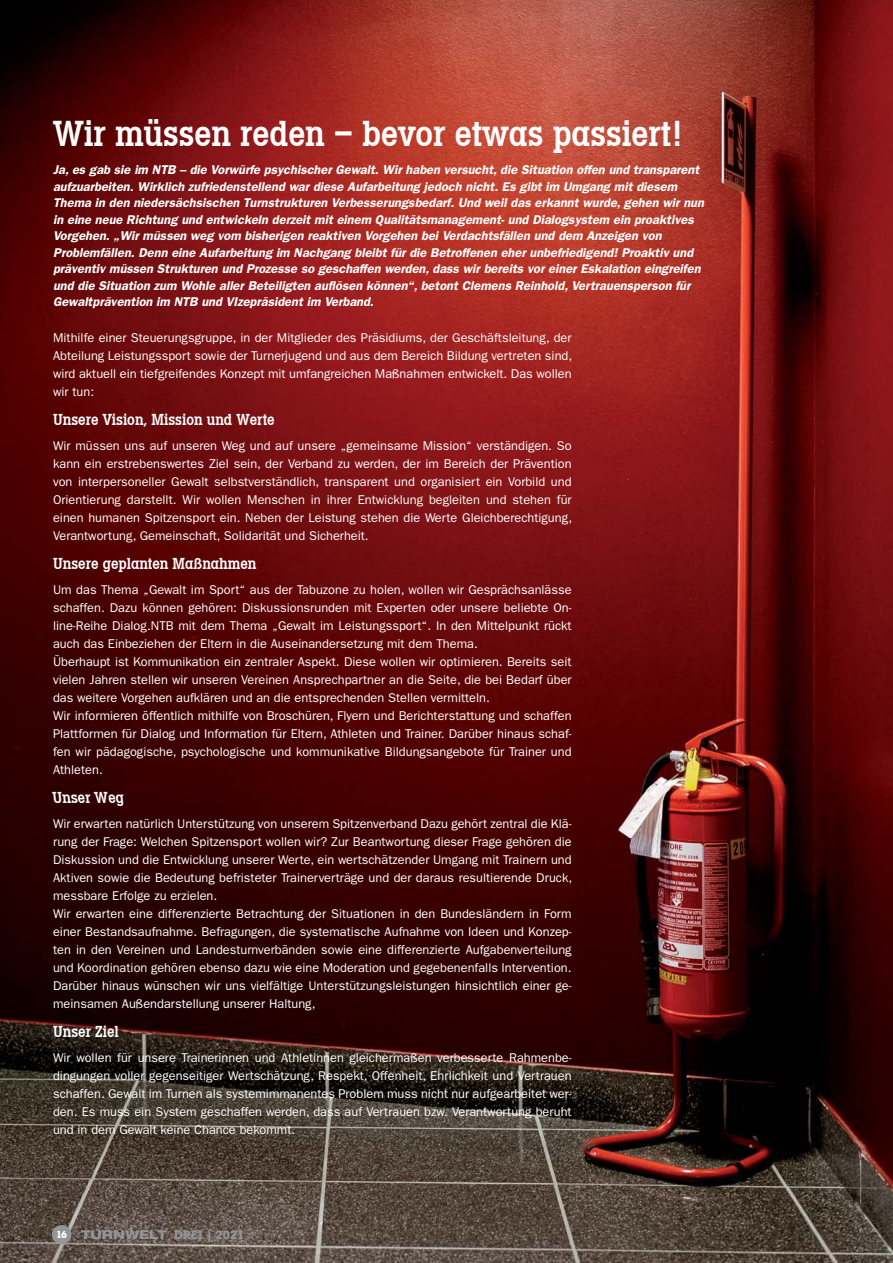
<style>
.page{position:relative;width:893px;height:1263px;background:#fff}
.page>*{position:absolute;margin:0;border:0;box-sizing:border-box;transform-origin:0 0}
.t1{font:37.5px "Lubalin Graph Cd ITCTT Demi";color:#fff}
.t2{font:16.5px "Lubalin Graph Cd ITCTT Demi";color:#fff}
.t3{font:12.75px/18px "Franklin Gothic";color:#fff;text-align:justify}
.t4{font:italic 600 12.75px/16.5px "Franklin Gothic";color:#fff}
.t5{font:12.75px "Lubalin Graph Md ITCTT Bold";color:#939598}
.s1{font-family:"Lubalin Graph Md ITC";font-weight:700;font-size:10.5px;color:#fff}
.s2{font-family:"Helvetica Neue";font-weight:800;font-stretch:expanded;font-size:12.3px}
</style>
<div class="page">
<img style="left:0;top:0;width:893px;height:1263px">
<div style="left:52px;top:1225px;width:19px;height:19px;background:#939598;border-radius:50%"></div>
<h1 class="t1" style="left:53px;top:111px;width:632px">Wir müssen reden – bevor etwas passiert!</h1>
<p class="t4" style="left:53px;top:163px;width:652px">Ja, es gab sie im NTB – die Vorwürfe psychischer Gewalt. Wir haben versucht, die Situation offen und transparent aufzuarbeiten. Wirklich zufriedenstellend war diese Aufarbeitung jedoch nicht. Es gibt im Umgang mit diesem Thema in den niedersächsischen Turnstrukturen Verbesserungsbedarf. Und weil das erkannt wurde, gehen wir nun in eine neue Richtung und entwickeln derzeit mit einem Qualitätsmanagement- und Dialogsystem ein proaktives Vorgehen. „Wir müssen weg vom bisherigen reaktiven Vorgehen bei Verdachtsfällen und dem Anzeigen von Problemfällen. Denn eine Aufarbeitung im Nachgang bleibt für die Betroffenen eher unbefriedigend! Proaktiv und präventiv müssen Strukturen und Prozesse so geschaffen werden, dass wir bereits vor einer Eskalation eingreifen und die Situation zum Wohle aller Beteiligten auflösen können“, betont Clemens Reinhold, Vertrauensperson für Gewaltprävention im NTB und VIzepräsident im Verband.</p>
<p class="t3" style="left:53px;top:330px;width:521px">Mithilfe einer Steuerungsgruppe, in der Mitglieder des Präsidiums, der Geschäftsleitung, der Abteilung Leistungssport sowie der Turnerjugend und aus dem Bereich Bildung vertreten sind, wird aktuell ein tiefgreifendes Konzept mit umfangreichen Maßnahmen entwickelt. Das wollen wir tun:</p>
<p class="t2" style="left:53px;top:410px;width:223px">Unsere Vision, Mission und Werte</p>
<p class="t3" style="left:53px;top:438px;width:521px">Wir müssen uns auf unseren Weg und auf unsere „gemeinsame Mission“ verständigen. So kann ein erstrebenswertes Ziel sein, der Verband zu werden, der im Bereich der Prävention von interpersoneller Gewalt selbstverständlich, transparent und organisiert ein Vorbild und Orientierung darstellt. Wir wollen Menschen in ihrer Entwicklung begleiten und stehen für einen humanen Spitzensport ein. Neben der Leistung stehen die Werte Gleichberechtigung, Verantwortung, Gemeinschaft, Solidarität und Sicherheit.</p>
<p class="t2" style="left:53px;top:554px;width:205px">Unsere geplanten Maßnahmen</p>
<p class="t3" style="left:53px;top:582px;width:520px;text-align:left">Um das Thema „Gewalt im Sport“ aus der Tabuzone zu holen, wollen wir Gesprächsanlässe schaffen. Dazu können gehören: Diskussionsrunden mit Experten oder unsere beliebte On&shy;line-Reihe Dialog.NTB mit dem Thema „Gewalt im Leistungssport“. In den Mittelpunkt rückt auch das Einbeziehen der Eltern in die Auseinandersetzung mit dem Thema.<br>Überhaupt ist Kommunikation ein zentraler Aspekt. Diese wollen wir optimieren. Bereits seit vielen Jahren stellen wir unseren Vereinen Ansprechpartner an die Seite, die bei Bedarf über das weitere Vorgehen aufklären und an die entsprechenden Stellen vermitteln.<br>Wir informieren öffentlich mithilfe von Broschüren, Flyern und Berichterstattung und schaffen Plattformen für Dialog und Information für Eltern, Athleten und Trainer. Darüber hinaus schaf&shy;fen wir pädagogische, psychologische und kommunikative Bildungsangebote für Trainer und Athleten.</p>
<p class="t2" style="left:53px;top:788px;width:75px">Unser Weg</p>
<p class="t3" style="left:53px;top:816px;width:521px;text-align:left">Wir erwarten natürlich Unterstützung von unserem Spitzenverband Dazu gehört zentral die Klä&shy;rung der Frage: Welchen Spitzensport wollen wir? Zur Beantwortung dieser Frage gehören die Diskussion und die Entwicklung unserer Werte, ein wertschätzender Umgang mit Trainern und Aktiven sowie die Bedeutung befristeter Trainerverträge und der daraus resultierende Druck, messbare Erfolge zu erzielen.<br>Wir erwarten eine differenzierte Betrachtung der Situationen in den Bundesländern in Form einer Bestandsaufnahme. Befragungen, die systematische Aufnahme von Ideen und Konzep&shy;ten in den Vereinen und Landesturnverbänden sowie eine differenzierte Aufgabenverteilung und Koordination gehören ebenso dazu wie eine Moderation und gegebenenfalls Intervention.<br>Darüber hinaus wünschen wir uns vielfältige Unterstützungsleistungen hinsichtlich einer ge&shy;meinsamen Außendarstellung unserer Haltung,</p>
<p class="t2" style="left:53px;top:1022px;width:67px">Unser Ziel</p>
<p class="t3" style="left:53px;top:1050px;width:520px">Wir wollen für unsere Trainerinnen und Athletinnen gleichermaßen verbesserte Rahmenbe&shy;dingungen voller gegenseitiger Wertschätzung, Respekt, Offenheit, Ehrlichkeit und Vertrauen schaffen. Gewalt im Turnen als systemimmanentes Problem muss nicht nur aufgearbeitet wer&shy;den. Es muss ein System geschaffen werden, dass auf Vertrauen bzw. Verantwortung beruht und in dem Gewalt keine Chance bekommt.</p>
<p class="t5" style="left:56px;top:1227px;width:190px"><span class="s1">16</span> <span class="s2">TURNWELT</span> DREI | 2021</p>
</div>
